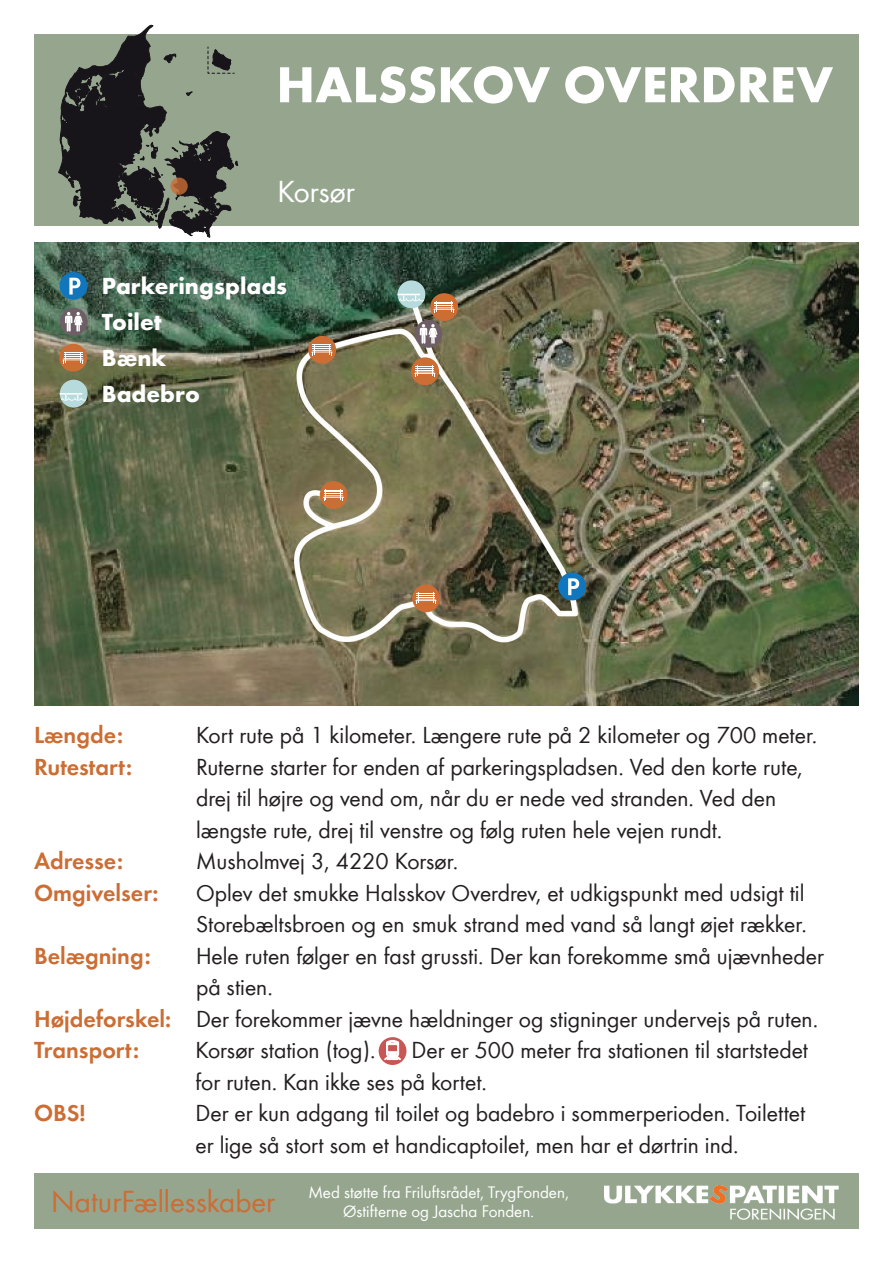
<style>
.page{position:relative;width:893px;height:1263px;background:#fff}
.page>*{position:absolute;margin:0;border:0;box-sizing:border-box;transform-origin:0 0}
.t1{font:700 52.5px "Futura";color:#fff}
.t2{font:31.5px "Futura Boo";color:#fff}
.t3{font:24px/31.5px "Futura Boo";color:#231f20}
.t4{font:24px "Futura Dem";color:#cc6d34}
.t5{font:700 24px/36px "Futura";color:#fff}
.t6{font:17.25px/18.8px "Futura Boo";color:#fff}
.s1{font-family:"Futura Dem";color:#cc6d34}
.s2{font-size:31.5px;color:#cc6d34}
</style>
<div class="page">
<div style="left:34px;top:34px;width:825px;height:191px;background:#96a68e"></div>
<svg style="left:58px;top:25px;width:180px;height:213px"></svg>
<div style="left:34px;top:1174px;width:825px;height:55px;background:#96a68e"></div>
<img style="left:605px;top:1186px;width:233px;height:34px">
<img style="left:34px;top:242px;width:825px;height:464px">
<svg style="left:171px;top:178px;width:17px;height:17px"></svg>
<div style="left:379px;top:1037px;width:27px;height:28px;background:#c85652;border-radius:50%"></div>
<svg style="left:384px;top:1040px;width:17px;height:20px"></svg>
<div style="left:60px;top:272px;width:27px;height:28px;background:#1276bd;border-radius:50%"></div>
<svg style="left:69px;top:278px;width:11px;height:16px"></svg>
<div style="left:558px;top:572px;width:28px;height:28px;background:#1276bd;border-radius:50%"></div>
<svg style="left:568px;top:578px;width:11px;height:17px"></svg>
<div style="left:59px;top:344px;width:28px;height:28px;background:#cc6d34;border-radius:50%"></div>
<svg style="left:62px;top:352px;width:22px;height:11px"></svg>
<div style="left:60px;top:380px;width:28px;height:27px;background:#b7dadc;border-radius:50%"></div>
<svg style="left:60px;top:393px;width:27px;height:8px"></svg>
<div style="left:398px;top:280px;width:27px;height:28px;background:#b7dadc;border-radius:50%"></div>
<svg style="left:398px;top:294px;width:26px;height:7px"></svg>
<div style="left:60px;top:308px;width:28px;height:28px;background:#6e5f67;border-radius:50%"></div>
<svg style="left:65px;top:312px;width:18px;height:20px"></svg>
<div style="left:415px;top:320px;width:27px;height:28px;background:#6e5f67;border-radius:50%"></div>
<svg style="left:420px;top:324px;width:17px;height:20px"></svg>
<div style="left:430px;top:293px;width:28px;height:28px;background:#cc6d34;border-radius:50%"></div>
<svg style="left:433px;top:301px;width:22px;height:12px"></svg>
<div style="left:411px;top:357px;width:28px;height:28px;background:#cc6d34;border-radius:50%"></div>
<svg style="left:414px;top:366px;width:22px;height:11px"></svg>
<div style="left:308px;top:336px;width:28px;height:28px;background:#cc6d34;border-radius:50%"></div>
<svg style="left:311px;top:344px;width:22px;height:12px"></svg>
<div style="left:320px;top:481px;width:28px;height:28px;background:#cc6d34;border-radius:50%"></div>
<svg style="left:323px;top:489px;width:21px;height:12px"></svg>
<div style="left:412px;top:584px;width:28px;height:28px;background:#cc6d34;border-radius:50%"></div>
<svg style="left:415px;top:593px;width:22px;height:11px"></svg>
<h1 class="t1" style="left:276px;top:47px;width:558px">HALSSKOV OVERDREV</h1>
<h2 class="t2" style="left:277px;top:169px;width:79px">Korsør</h2>
<p class="t5" style="left:102px;top:267px;width:187px">Parkeringsplads<br>Toilet<br>Bænk<br>Badebro</p>
<p class="t4" style="left:34px;top:719px;width:91px">Længde:</p>
<p class="t3" style="left:196px;top:718px;width:623px">Kort rute på 1 kilometer. Længere rute på 2 kilometer og 700 meter.</p>
<p class="t4" style="left:34px;top:750px;width:100px">Rutestart:</p>
<p class="t3" style="left:196px;top:750px;width:608px">Ruterne starter for enden af parkeringspladsen. Ved den korte rute, drej til højre og vend om, når du er nede ved stranden. Ved den længste rute, drej til venstre og følg ruten hele vejen rundt.</p>
<p class="t4" style="left:34px;top:845px;width:91px">Adresse:</p>
<p class="t3" style="left:196px;top:844px;width:264px">Musholmvej 3, 4220 Korsør.</p>
<p class="t4" style="left:34px;top:876px;width:126px">Omgivelser:</p>
<p class="t3" style="left:196px;top:876px;width:612px">Oplev det smukke Halsskov Overdrev, et udkigspunkt med udsigt til<br>Storebæltsbroen og en smuk strand med vand så langt øjet rækker.</p>
<p class="t4" style="left:34px;top:939px;width:118px">Belægning:</p>
<p class="t3" style="left:196px;top:939px;width:629px">Hele ruten følger en fast grussti. Der kan forekomme små ujævnheder</p>
<p class="t3" style="left:196px;top:970px;width:78px">på stien.</p>
<p class="t3" style="left:34px;top:1002px;width:786px"><span class="s1">Højdeforskel:</span> Der forekommer jævne hældninger og stigninger undervejs på ruten.</p>
<p class="t4" style="left:34px;top:1034px;width:106px">Transport:</p>
<p class="t3" style="left:196px;top:1033px;width:182px">Korsør station (tog).</p>
<p class="t3" style="left:196px;top:1033px;width:614px;text-indent:216px">Der er 500 meter fra stationen til startstedet for ruten. Kan ikke ses på kortet.</p>
<p class="t4" style="left:34px;top:1097px;width:53px">OBS!</p>
<p class="t3" style="left:196px;top:1096px;width:611px">Der er kun adgang til toilet og badebro i sommerperioden. Toilettet er lige så stort som et handicaptoilet, men har et dørtrin ind.</p>
<p class="t6" style="left:343px;top:1182px;width:227px;text-indent:-292px"><span class="s2">NaturFællesskaber</span> Med støtte fra Friluftsrådet, TrygFonden,<br>Østifterne og Jascha Fonden.</p>
</div>
